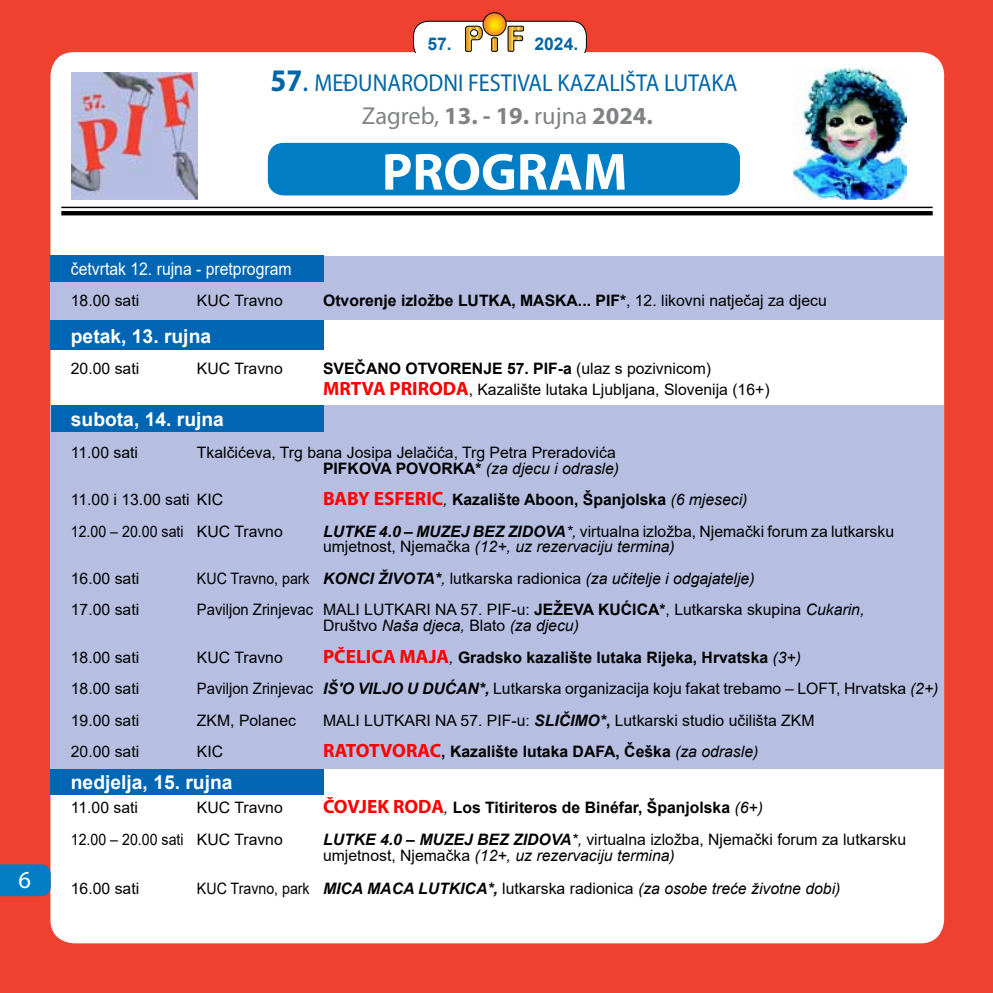
<style>
.page{position:relative;width:993px;height:993px;background:#fff}
.page>*{position:absolute;margin:0;border:0;box-sizing:border-box;transform-origin:0 0}
.t1{font:700 52.5px "Myriad Pro";color:#fff}
.t2{font:24.5px/33.8px "Myriad Pro";color:#0066a6;text-align:center;scale:.91 1}
.t3{font:24.5px "Myriad Pro";color:#fff}
.t4{font:700 19.25px "Arial";color:#fff}
.t5{font:17.5px "Arial";color:#fff;scale:.9 1}
.t6{font:700 17.5px "Arial";color:#0066a6}
.t7{font:15.75px/15.8px "Arial";color:#000}
.t8{font:700 15.75px "Arial";color:#000}
.t9{font:15.75px/15.8px "Arial";color:#000;scale:.94 1}
.t10{font:15.75px "Arial";color:#000;scale:.9 1}
.s1{font-weight:700;font-size:31.5px}
.s2{font-size:31.5px}
.s3{color:#808285}
.s4{font-weight:700;color:#808285}
.s5{font-weight:400}
.s6{font-weight:700}
.s7{font-family:"Myriad Pro";font-weight:700;font-size:19.25px;color:#f00}
.s8{font-style:italic}
.s9{font-family:"Myriad Pro";font-size:19.25px;color:#f00}
.s10{font-weight:400;font-style:italic}
.s11{font-weight:700;font-style:italic}
</style>
<div class="page">
<div style="left:0;top:0;width:992px;height:992px;background:#ef4130"></div>
<div style="left:50px;top:52px;width:893px;height:891px;background:#fff;border-radius:24px"></div>
<div style="left:0;top:864px;width:51px;height:31px;background:#007dc5"></div>
<div style="left:413px;top:21px;width:173px;height:39px;background:#fff;border-radius:15px"></div>
<div style="left:413px;top:21px;width:173px;height:39px;border:1px solid #000;border-radius:15px"></div>
<svg style="left:465px;top:26px;width:18px;height:26px"></svg>
<svg style="left:507px;top:26px;width:16px;height:26px"></svg>
<svg style="left:493px;top:40px;width:2px;height:9px"></svg>
<div style="left:491px;top:38px;width:6px;height:13px;border:1px solid #000"></div>
<svg style="left:483px;top:13px;width:23px;height:23px"></svg>
<div style="left:483px;top:13px;width:23px;height:23px;border:1px solid #000;border-radius:50%"></div>
<div style="left:399px;top:53px;width:192px;height:16px;background:#fff"></div>
<img style="left:793px;top:69px;width:113px;height:130px">
<div style="left:50px;top:405px;width:893px;height:364px;background:#b6bfe1"></div>
<div style="left:50px;top:255px;width:893px;height:64px;background:#b6bfe1"></div>
<div style="left:50px;top:769px;width:273px;height:25px;background:#0066b3"></div>
<div style="left:50px;top:320px;width:273px;height:30px;background:#0066b3"></div>
<div style="left:51px;top:405px;width:272px;height:27px;background:#0066b3"></div>
<div style="left:51px;top:255px;width:272px;height:26px;background:#0066b3"></div>
<svg style="left:61px;top:211px;width:871px;height:4px;background:#030303"></svg>
<hr style="left:61px;top:207px;width:871px;height:1px;background:#000">
<div style="left:268px;top:143px;width:471px;height:52px;background:#007dc5;border-radius:16px"></div>
<img style="left:71px;top:73px;width:126px;height:126px">
<h2 class="t3" style="left:18px;top:864px;width:14px">6</h2>
<p class="t6" style="left:427px;top:31px;width:26px">57.</p>
<p class="t6" style="left:534px;top:31px;width:45px">2024.</p>
<h2 class="t2" style="left:270px;top:65px;width:514px"><span class="s1">57</span><span class="s2">.</span> MEÐUNARODNI FESTIVAL KAZALIŠTA LUTAKA<br><span class="s3">Zagreb,</span> <span class="s4">13. - 19.</span> <span class="s3">rujna</span> <span class="s4">2024.</span></h2>
<h1 class="t1" style="left:382px;top:138px;width:247px">PROGRAM</h1>
<p class="t5" style="left:71px;top:256px;width:247px">četvrtak 12. rujna - pretprogram</p>
<p class="t7" style="left:71px;top:292px;width:70px">18.00 sati</p>
<p class="t7" style="left:197px;top:292px;width:87px">KUC Travno</p>
<p class="t8" style="left:323px;top:289px;width:505px">Otvorenje izložbe LUTKA, MASKA... PIF*<span class="s5">, 12. likovni natječaj za djecu</span></p>
<p class="t4" style="left:71px;top:322px;width:142px">petak, 13. rujna</p>
<p class="t7" style="left:71px;top:360px;width:70px">20.00 sati</p>
<p class="t7" style="left:197px;top:360px;width:87px">KUC Travno</p>
<p class="t7" style="left:323px;top:358px;width:448px;line-height:20.7px"><span class="s6">SVEČANO OTVORENJE 57. PIF-a</span> (ulaz s pozivnicom)<br><span class="s7">MRTVA PRIRODA</span>, Kazalište lutaka Ljubljana, Slovenija (16+)</p>
<p class="t4" style="left:71px;top:406px;width:154px">subota, 14. rujna</p>
<p class="t7" style="left:71px;top:444px;width:69px">11.00 sati</p>
<p class="t7" style="left:197px;top:444px;width:423px;text-align:right">Tkalčićeva, Trg bana Josipa Jelačića, Trg Petra Preradovića<br><span class="s6">PIFKOVA POVORKA*</span> <span class="s8">(za djecu i odrasle)</span></p>
<p class="t7" style="left:71px;top:491px;width:154px">11.00 i 13.00 sati KIC</p>
<p class="t8" style="left:323px;top:488px;width:426px"><span class="s9">BABY ESFERIC</span><span class="s10">,</span> Kazalište Aboon, Španjolska <span class="s10">(6 mjeseci)</span></p>
<p class="t10" style="left:71px;top:520px;width:237px">12.00 – 20.00 sati KUC Travno</p>
<p class="t7" style="left:323px;top:523px;width:572px"><span class="s11">LUTKE 4.0 – MUZEJ BEZ ZIDOVA</span><span class="s8">*,</span> virtualna izložba, Njemački forum za lutkarsku umjetnost, Njemačka <span class="s8">(12+, uz rezervaciju termina)</span></p>
<p class="t7" style="left:71px;top:570px;width:70px">16.00 sati</p>
<p class="t10" style="left:197px;top:567px;width:621px">KUC Travno, park <span class="s11">KONCI ŽIVOTA*</span><span class="s8">,</span> lutkarska radionica <span class="s8">(za učitelje i odgajatelje)</span></p>
<p class="t7" style="left:71px;top:601px;width:70px">17.00 sati</p>
<p class="t9" style="left:323px;top:601px;width:577px;text-indent:-126px">Paviljon Zrinjevac MALI LUTKARI NA 57. PIF-u: <span class="s6">JEŽEVA KUĆICA*</span>, Lutkarska skupina <span class="s8">Cukarin,<br></span>Društvo <span class="s8">Naša djeca,</span> Blato <span class="s8">(za djecu)</span></p>
<p class="t7" style="left:71px;top:649px;width:70px">18.00 sati</p>
<p class="t7" style="left:197px;top:649px;width:87px">KUC Travno</p>
<p class="t8" style="left:323px;top:646px;width:479px"><span class="s9">PČELICA MAJA</span><span class="s10">,</span> Gradsko kazalište lutaka Rijeka, Hrvatska <span class="s10">(3+)</span></p>
<p class="t7" style="left:71px;top:680px;width:70px">18.00 sati</p>
<p class="t9" style="left:197px;top:680px;width:790px">Paviljon Zrinjevac <span class="s11">IŠ'O VILJO U DUĆAN*,</span> Lutkarska organizacija koju fakat trebamo – LOFT, Hrvatska <span class="s8">(2+)</span></p>
<p class="t7" style="left:71px;top:712px;width:70px">19.00 sati</p>
<p class="t7" style="left:197px;top:712px;width:100px">ZKM, Polanec</p>
<p class="t7" style="left:323px;top:712px;width:493px">MALI LUTKARI NA 57. PIF-u: <span class="s11">SLIČIMO*</span><span class="s6">,</span> Lutkarski studio učilišta ZKM</p>
<p class="t7" style="left:71px;top:743px;width:70px">20.00 sati</p>
<p class="t7" style="left:197px;top:743px;width:28px">KIC</p>
<p class="t8" style="left:323px;top:740px;width:436px"><span class="s9">RATOTVORAC</span>, Kazalište lutaka DAFA, Češka <span class="s10">(za odrasle)</span></p>
<p class="t4" style="left:71px;top:768px;width:163px">nedjelja, 15. rujna</p>
<p class="t7" style="left:71px;top:799px;width:69px">11.00 sati</p>
<p class="t7" style="left:197px;top:799px;width:87px">KUC Travno</p>
<p class="t8" style="left:323px;top:796px;width:441px"><span class="s9">ČOVJEK RODA</span><span class="s10">,</span> Los Titiriteros de Binéfar, Španjolska <span class="s10">(6+)</span></p>
<p class="t10" style="left:71px;top:828px;width:237px">12.00 – 20.00 sati KUC Travno</p>
<p class="t7" style="left:323px;top:831px;width:584px"><span class="s11">LUTKE 4.0 – MUZEJ BEZ ZIDOVA</span><span class="s8">*,</span> virtualna izložba, Njemački forum za lutkarsku umjetnost, Njemačka <span class="s8">(12+, uz rezervaciju termina)</span></p>
<p class="t7" style="left:71px;top:880px;width:70px">16.00 sati</p>
<p class="t10" style="left:197px;top:877px;width:716px">KUC Travno, park <span class="s11">MICA MACA LUTKICA*,</span> lutkarska radionica <span class="s8">(za osobe treće životne dobi)</span></p>
</div>
